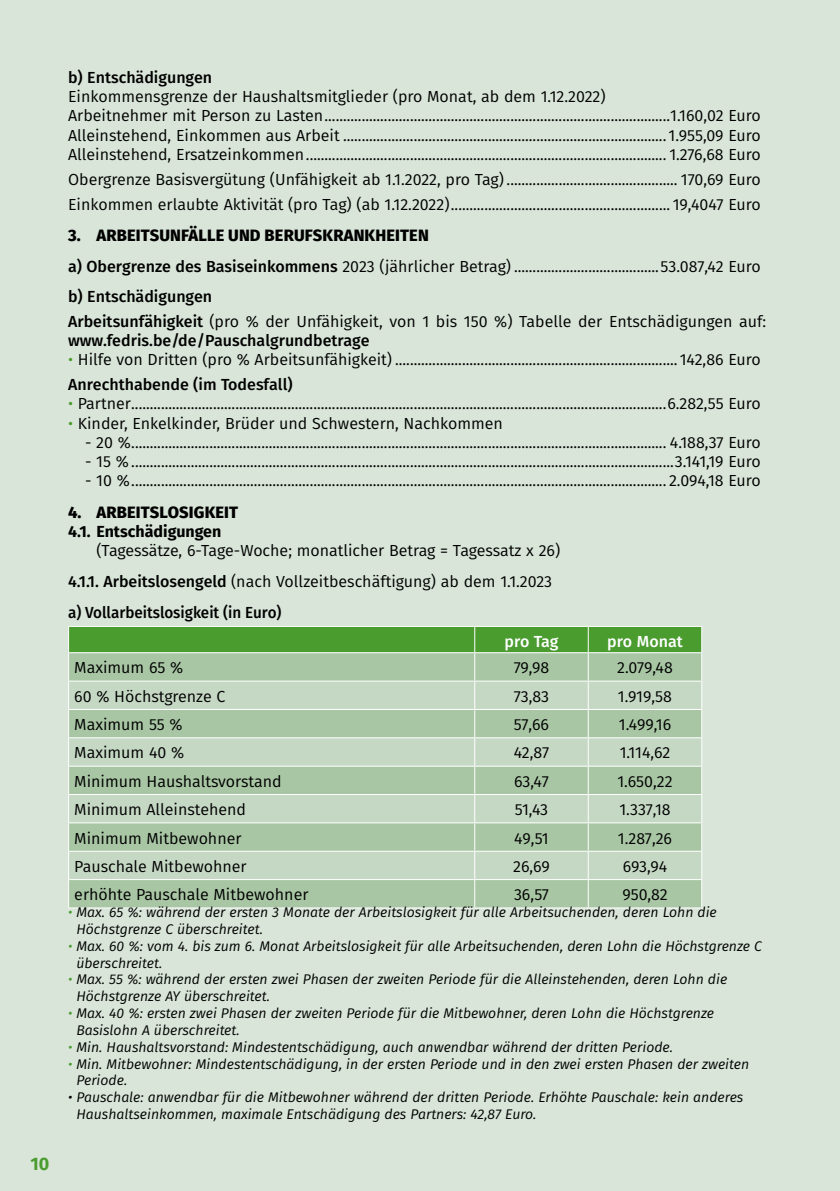
<style>
.page{position:relative;width:840px;height:1191px;background:#fff}
.page>*{position:absolute;margin:0;border:0;box-sizing:border-box;transform-origin:0 0}
.t1{font:700 18px "Fira Sans";color:#4a9c2f}
.t2{font:800 16.4px "Fira Sans";letter-spacing:.01em;color:#000}
.t3{font:16px/19.2px "Fira Sans";color:#000}
.t4{font:700 16px "Fira Sans";color:#000}
.t5{font:500 16px "Fira Sans";color:#000}
.t6{font:500 16px "Fira Sans";color:#fff}
.t7{font:italic 14px/16.8px "Fira Sans";color:#000}
.s1{font-weight:500}
.s2{color:#4a9c2f}
</style>
<div class="page">
<div style="left:0;top:0;width:839px;height:1191px;background:#d8e5d8"></div>
<svg style="left:68px;top:626px;width:633px;height:281px"></svg>
<hr style="left:68px;top:907px;width:406px;height:1px;background:#fff">
<hr style="left:474px;top:907px;width:114px;height:1px;background:#fff">
<hr style="left:588px;top:907px;width:113px;height:1px;background:#fff">
<p class="t1" style="left:30px;top:1148px;width:20px">10</p>
<p class="t5" style="left:68px;top:65px;width:145px">b) Entschädigungen</p>
<p class="t3" style="left:68px;top:87px;width:694px">Einkommensgrenze der Haushaltsmitglieder (pro Monat, ab dem 1.12.2022)<br>Arbeitnehmer mit Person zu Lasten.............................................................................................1.160,02 Euro Alleinstehend, Einkommen aus Arbeit ....................................................................................... 1.955,09 Euro Alleinstehend, Ersatzeinkommen................................................................................................. 1.276,68 Euro</p>
<p class="t3" style="left:68px;top:166px;width:694px;line-height:24.8px">Obergrenze Basisvergütung (Unfähigkeit ab 1.1.2022, pro Tag) .............................................. 170,69 Euro<br>Einkommen erlaubte Aktivität (pro Tag) (ab 1.12.2022)........................................................... 19,4047 Euro</p>
<p class="t2" style="left:68px;top:224px;width:362px">3. ARBEITSUNFÄLLE UND BERUFSKRANKHEITEN</p>
<p class="t3" style="left:68px;top:250px;width:694px;line-height:30.6px"><span class="s1">a) Obergrenze des Basiseinkommens</span> 2023 (jährlicher Betrag) .......................................53.087,42 Euro <span class="s1">b) Entschädigungen</span></p>
<p class="t3" style="left:68px;top:311px;width:699px"><span class="s1">Arbeitsunfähigkeit</span> (pro % der Unfähigkeit, von 1 bis 150 %) Tabelle der Entschädigungen auf: <span class="s1">www.fedris.be/de/Pauschalgrundbetrage</span></p>
<p class="t3" style="left:68px;top:347px;width:694px;line-height:24.8px"><span class="s2">•</span> Hilfe von Dritten (pro % Arbeitsunfähigkeit) ............................................................................ 142,86 Euro<br><span class="s1">Anrechthabende (im Todesfall)</span></p>
<p class="t3" style="left:68px;top:394px;width:694px"><span class="s2">•</span> Partner................................................................................................................................................6.282,55 Euro</p>
<p class="t3" style="left:68px;top:413px;width:436px"><span class="s2">•</span> Kinder, Enkelkinder, Brüder und Schwestern, Nachkommen</p>
<p class="t3" style="left:85px;top:432px;width:676px">- 20 %................................................................................................................................................ 4.188,37 Euro</p>
<p class="t3" style="left:85px;top:451px;width:676px">- 15 % ..................................................................................................................................................3.141,19 Euro</p>
<p class="t3" style="left:85px;top:471px;width:676px">- 10 %................................................................................................................................................ 2.094,18 Euro</p>
<p class="t2" style="left:68px;top:500px;width:171px">4. ARBEITSLOSIGKEIT</p>
<p class="t4" style="left:68px;top:518px;width:155px">4.1. Entschädigungen</p>
<p class="t3" style="left:68px;top:534px;width:493px;line-height:31px;text-indent:28px">(Tagessätze, 6-Tage-Woche; monatlicher Betrag = Tagessatz x 26)<br><span class="s1">4.1.1. Arbeitslosengeld</span> (nach Vollzeitbeschäftigung) ab dem 1.1.2023 <span class="s1">a) Vollarbeitslosigkeit (in Euro)</span></p>
<p class="t6" style="left:504px;top:628px;width:55px">pro Tag</p>
<p class="t6" style="left:607px;top:628px;width:77px">pro Monat</p>
<p class="t3" style="left:74px;top:658px;width:110px">Maximum 65 %</p>
<p class="t3" style="left:513px;top:658px;width:37px">79,98</p>
<p class="t3" style="left:617px;top:658px;width:57px">2.079,48</p>
<p class="t3" style="left:74px;top:686px;width:153px">60 % Höchstgrenze C</p>
<p class="t3" style="left:513px;top:686px;width:37px">73,83</p>
<p class="t3" style="left:617px;top:686px;width:56px">1.919,58</p>
<p class="t3" style="left:74px;top:714px;width:110px">Maximum 55 %</p>
<p class="t3" style="left:513px;top:714px;width:37px">57,66</p>
<p class="t3" style="left:618px;top:714px;width:54px">1.499,16</p>
<p class="t3" style="left:74px;top:743px;width:111px">Maximum 40 %</p>
<p class="t3" style="left:513px;top:743px;width:37px">42,87</p>
<p class="t3" style="left:619px;top:743px;width:52px">1.114,62</p>
<p class="t3" style="left:74px;top:771px;width:209px">Minimum Haushaltsvorstand</p>
<p class="t3" style="left:514px;top:771px;width:36px">63,47</p>
<p class="t3" style="left:617px;top:771px;width:57px">1.650,22</p>
<p class="t3" style="left:74px;top:799px;width:173px">Minimum Alleinstehend</p>
<p class="t3" style="left:514px;top:799px;width:35px">51,43</p>
<p class="t3" style="left:619px;top:799px;width:53px">1.337,18</p>
<p class="t3" style="left:74px;top:828px;width:169px">Minimum Mitbewohner</p>
<p class="t3" style="left:514px;top:828px;width:36px">49,51</p>
<p class="t3" style="left:617px;top:828px;width:56px">1.287,26</p>
<p class="t3" style="left:74px;top:856px;width:174px">Pauschale Mitbewohner</p>
<p class="t3" style="left:513px;top:856px;width:38px">26,69</p>
<p class="t3" style="left:622px;top:856px;width:46px">693,94</p>
<p class="t3" style="left:74px;top:884px;width:235px">erhöhte Pauschale Mitbewohner</p>
<p class="t3" style="left:513px;top:884px;width:36px">36,57</p>
<p class="t3" style="left:622px;top:884px;width:47px">950,82</p>
<p class="t7" style="left:76px;top:903px;width:641px;text-indent:-8px"><span class="s2">•</span> Max. 65 %: während der ersten 3 Monate der Arbeitslosigkeit für alle Arbeitsuchenden, deren Lohn die<br>Höchstgrenze C überschreitet.</p>
<p class="t7" style="left:76px;top:937px;width:686px;text-indent:-8px"><span class="s2">•</span> Max. 60 %: vom 4. bis zum 6. Monat Arbeitslosigkeit für alle Arbeitsuchenden, deren Lohn die Höchstgrenze C überschreitet.</p>
<p class="t7" style="left:76px;top:971px;width:652px;text-indent:-8px"><span class="s2">•</span> Max. 55 %: während der ersten zwei Phasen der zweiten Periode für die Alleinstehenden, deren Lohn die<br>Höchstgrenze AY überschreitet.</p>
<p class="t7" style="left:76px;top:1004px;width:638px;text-indent:-8px"><span class="s2">•</span> Max. 40 %: ersten zwei Phasen der zweiten Periode für die Mitbewohner, deren Lohn die Höchstgrenze<br>Basislohn A überschreitet.</p>
<p class="t7" style="left:68px;top:1038px;width:606px"><span class="s2">•</span> Min. Haushaltsvorstand: Mindestentschädigung, auch anwendbar während der dritten Periode.</p>
<p class="t7" style="left:76px;top:1055px;width:673px;text-indent:-8px"><span class="s2">•</span> Min. Mitbewohner: Mindestentschädigung, in der ersten Periode und in den zwei ersten Phasen der zweiten<br>Periode.</p>
<p class="t7" style="left:76px;top:1088px;width:668px;text-indent:-8px">• Pauschale: anwendbar für die Mitbewohner während der dritten Periode. Erhöhte Pauschale: kein anderes<br>Haushaltseinkommen, maximale Entschädigung des Partners: 42,87 Euro.</p>
</div>
